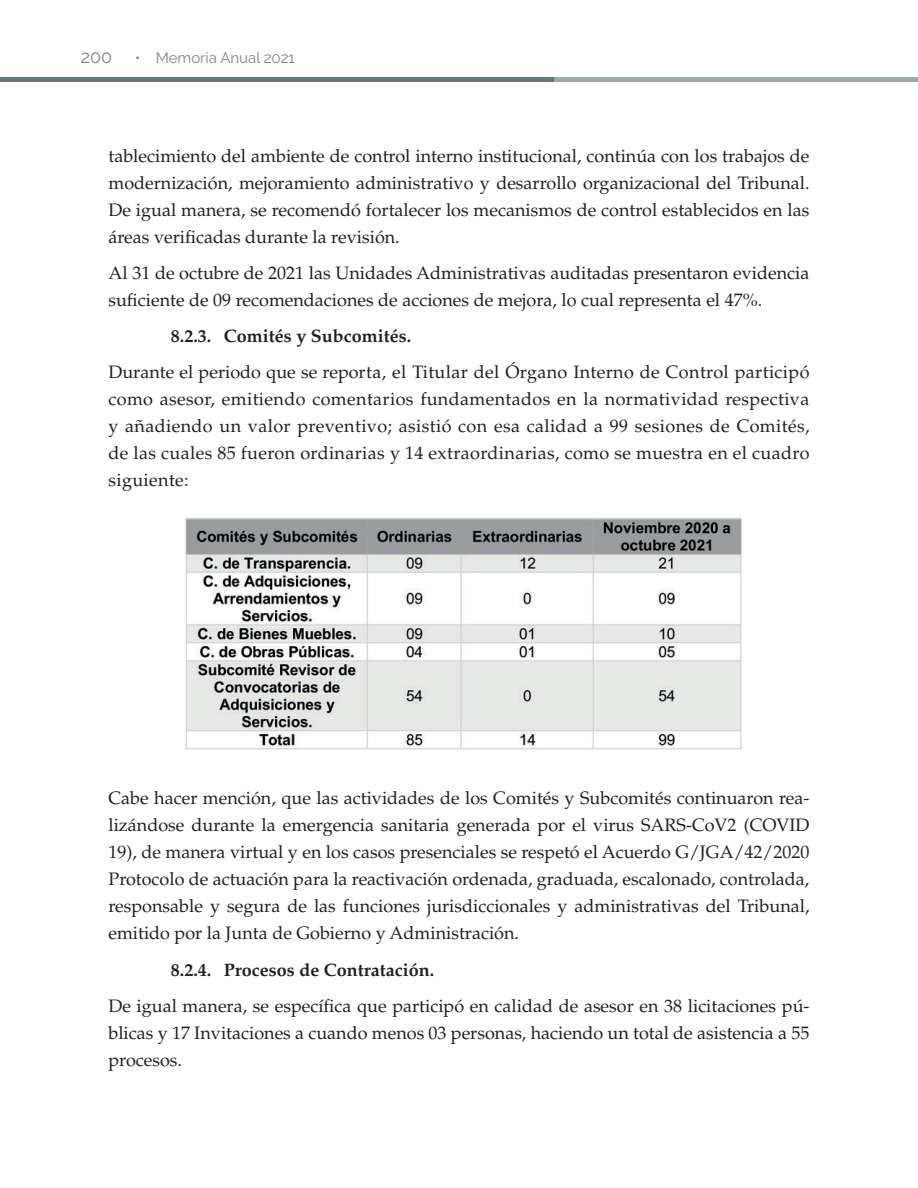
<style>
.page{position:relative;width:918px;height:1188px;background:#fff}
.page>*{position:absolute;margin:0;border:0;box-sizing:border-box;transform-origin:0 0}
.t1{font:18px/27px "Palatino LT Std";color:#231f20;text-align:justify}
.t2{font:700 18px "Palatino LT Std";color:#231f20}
.t3{font:18px "Raleway";color:#808285}
.t4{font:15px "Raleway";color:#808285}
</style>
<div class="page">
<hr style="left:554px;top:78px;width:364px;height:4px;background:#9ca9b1">
<hr style="left:0;top:78px;width:554px;height:4px;background:#66767f">
<img style="left:184px;top:517px;width:558px;height:233px">
<p class="t3" style="left:81px;top:46px;width:33px">200</p>
<p class="t4" style="left:135px;top:49px;width:161px">• Memoria Anual 2021</p>
<p class="t1" style="left:108px;top:143px;width:703px">tablecimiento del ambiente de control interno institucional, continúa con los trabajos de modernización, mejoramiento administrativo y desarrollo organizacional del Tribunal.<br>De igual manera, se recomendó fortalecer los mecanismos de control establecidos en las áreas verificadas durante la revisión.</p>
<p class="t1" style="left:108px;top:260px;width:703px">Al 31 de octubre de 2021 las Unidades Administrativas auditadas presentaron evidencia suficiente de 09 recomendaciones de acciones de mejora, lo cual representa el 47%.</p>
<p class="t2" style="left:171px;top:325px;width:242px">8.2.3. Comités y Subcomités.</p>
<p class="t1" style="left:108px;top:359px;width:703px">Durante el periodo que se reporta, el Titular del Órgano Interno de Control participó como asesor, emitiendo comentarios fundamentados en la normatividad respectiva y añadiendo un valor preventivo; asistió con esa calidad a 99 sesiones de Comités, de las cuales 85 fueron ordinarias y 14 extraordinarias, como se muestra en el cuadro siguiente:</p>
<p class="t1" style="left:108px;top:785px;width:703px">Cabe hacer mención, que las actividades de los Comités y Subcomités continuaron rea&shy;lizándose durante la emergencia sanitaria generada por el virus SARS-CoV2 (COVID 19), de manera virtual y en los casos presenciales se respetó el Acuerdo G/JGA/42/2020<br>Protocolo de actuación para la reactivación ordenada, graduada, escalonado, controlada, responsable y segura de las funciones jurisdiccionales y administrativas del Tribunal, emitido por la Junta de Gobierno y Administración.</p>
<p class="t2" style="left:171px;top:960px;width:265px">8.2.4. Procesos de Contratación.</p>
<p class="t1" style="left:108px;top:993px;width:703px">De igual manera, se específica que participó en calidad de asesor en 38 licitaciones pú&shy;blicas y 17 Invitaciones a cuando menos 03 personas, haciendo un total de asistencia a 55 procesos.</p>
</div>
